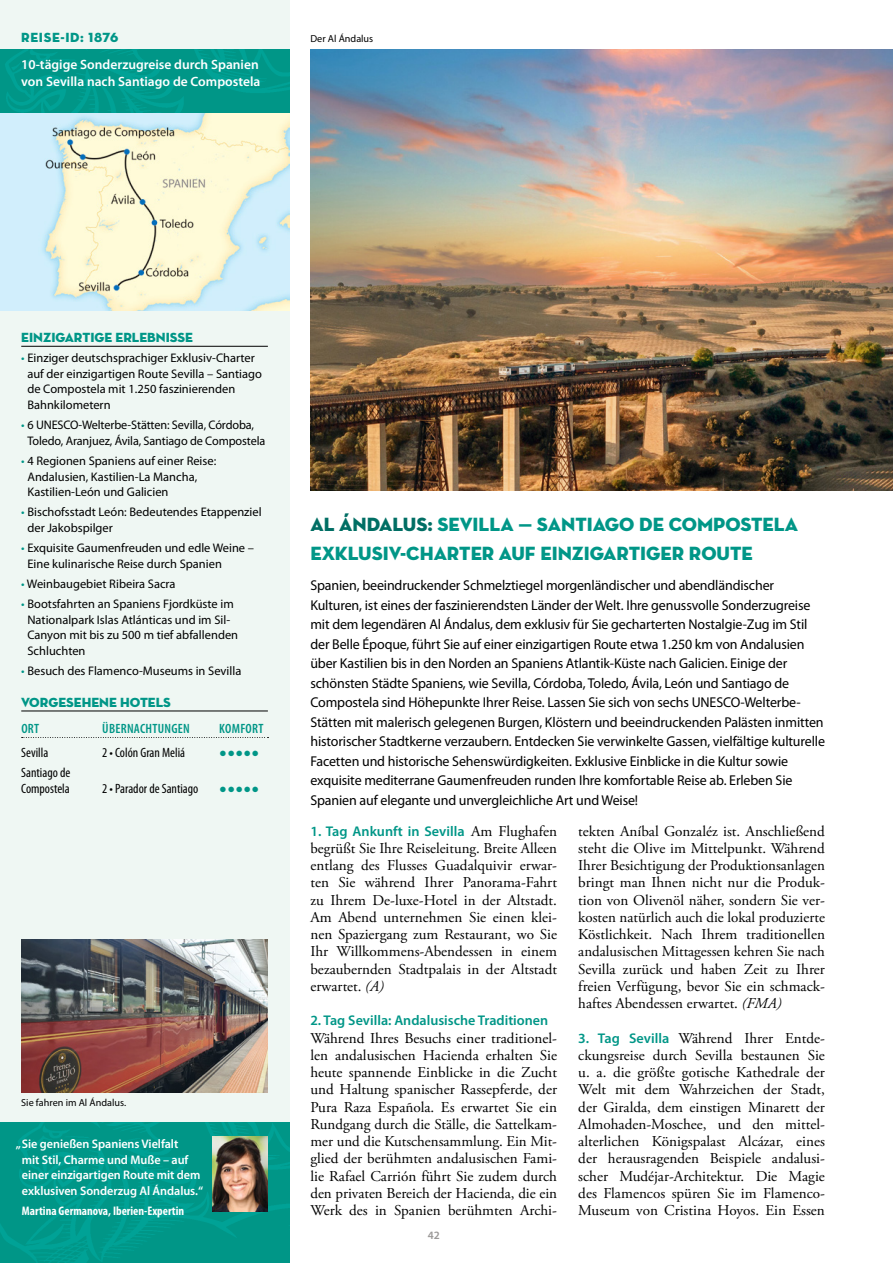
<style>
.page{position:relative;width:893px;height:1263px;background:#fff}
.page>*{position:absolute;margin:0;border:0;box-sizing:border-box;transform-origin:0 0}
.t1{font:19.5px/28.8px "Neutra Disp Titling";color:#009687}
.t2{font:15px/17.2px "Adobe Garamond Pro";color:#000;text-align:justify}
.t3{font:14.25px/19.5px "Myriad Pro";letter-spacing:-.01em;color:#000}
.t4{font:600 14.1px "Myriad Pro";color:#009687}
.t5{font:600 13.5px/16.5px "Myriad Pro";color:#fff}
.t6{font:condensed 13.5px/15.8px "Myriad Pro";color:#000}
.t7{font:13.5px "Neutra Disp Titling";color:#009687}
.t8{font:600 condensed 13.5px "Myriad Pro";letter-spacing:.02em;color:#009687}
.t9{font:13.5px "Neutra Disp Titling";letter-spacing:.05em;color:#009687}
.t10{font:12.75px "Arial";color:#009687}
.t11{font:12.45px/15.8px "Myriad Pro";color:#000}
.t12{font:600 12.45px/15.8px "Myriad Pro";letter-spacing:-.005em;color:#fff}
.t13{font:700 condensed 12.45px "Myriad Pro";color:#fff}
.t14{font:600 11.25px "Myriad Pro";color:#9a9897}
.t15{font:10.2px "Myriad Pro";color:#000}
.s1{color:#009687}
.s2{color:#006e64}
.s3{font-family:"Adobe Garamond Pro";font-weight:400;font-size:15px;color:#000}
.s4{font-style:italic}
.s5{font-family:"Myriad Pro";font-weight:600;font-size:14.1px;color:#009687}
</style>
<div class="page">
<div style="left:0;top:0;width:289px;height:1263px;background:#eff7f3"></div>
<img style="left:0;top:49px;width:289px;height:261px">
<hr style="left:21px;top:346px;width:247px;height:1px;background:#000">
<hr style="left:21px;top:711px;width:247px;height:1px;background:#000">
<svg style="left:22px;top:737px;width:246px;height:1px"></svg>
<img style="left:0;top:1123px;width:289px;height:140px">
<img style="left:310px;top:49px;width:583px;height:442px">
<img style="left:21px;top:939px;width:247px;height:153px">
<img style="left:213px;top:1136px;width:55px;height:75px">
<p class="t9" style="left:21px;top:29px;width:99px">REISE-ID: 1876</p>
<p class="t5" style="left:21px;top:57px;width:241px">10-tägige Sonderzugreise durch Spanien von Sevilla nach Santiago de Compostela</p>
<p class="t15" style="left:310px;top:33px;width:64px">Der Al Ándalus</p>
<p class="t7" style="left:21px;top:329px;width:173px">EINZIGARTIGE ERLEBNISSE</p>
<p class="t11" style="left:27px;top:350px;width:236px;text-indent:-6px"><span class="s1">•</span> Einziger deutschsprachiger Exklusiv-Charter auf der einzigartigen Route Sevilla – Santiago de Compostela mit 1.250 faszinierenden Bahnkilometern</p>
<p class="t11" style="left:27px;top:417px;width:239px;text-indent:-6px"><span class="s1">•</span> 6 UNESCO-Welterbe-Stätten: Sevilla, Córdoba,<br>Toledo, Aranjuez, Ávila, Santiago de Compostela</p>
<p class="t11" style="left:27px;top:453px;width:190px;text-indent:-6px"><span class="s1">•</span> 4 Regionen Spaniens auf einer Reise:<br>Andalusien, Kastilien-La Mancha,<br>Kastilien-León und Galicien</p>
<p class="t11" style="left:27px;top:504px;width:236px;text-indent:-6px"><span class="s1">•</span> Bischofsstadt León: Bedeutendes Etappenziel der Jakobspilger</p>
<p class="t11" style="left:27px;top:540px;width:228px;text-indent:-6px"><span class="s1">•</span> Exquisite Gaumenfreuden und edle Weine –<br>Eine kulinarische Reise durch Spanien</p>
<p class="t11" style="left:21px;top:576px;width:156px"><span class="s1">•</span> Weinbaugebiet Ribeira Sacra</p>
<p class="t11" style="left:27px;top:596px;width:212px;text-indent:-6px"><span class="s1">•</span> Bootsfahrten an Spaniens Fjordküste im Nationalpark Islas Atlánticas und im Sil-Canyon mit bis zu 500 m tief abfallenden Schluchten</p>
<p class="t11" style="left:21px;top:663px;width:222px"><span class="s1">•</span> Besuch des Flamenco-Museums in Sevilla</p>
<p class="t7" style="left:21px;top:693px;width:151px">VORGESEHENE HOTELS</p>
<p class="t8" style="left:21px;top:721px;width:19px">ORT</p>
<p class="t8" style="left:102px;top:721px;width:89px">ÜBERNACHTUNGEN</p>
<p class="t8" style="left:219px;top:721px;width:46px">KOMFORT</p>
<p class="t6" style="left:21px;top:745px;width:29px">Sevilla</p>
<p class="t6" style="left:102px;top:745px;width:84px">2 • Colón Gran Meliá</p>
<p class="t10" style="left:219px;top:744px;width:42px">●●●●●</p>
<p class="t6" style="left:21px;top:765px;width:51px">Santiago de<br>Compostela</p>
<p class="t6" style="left:102px;top:781px;width:98px">2 • Parador de Santiago</p>
<p class="t10" style="left:219px;top:780px;width:42px">●●●●●</p>
<p class="t15" style="left:21px;top:1097px;width:106px">Sie fahren im Al Ándalus.</p>
<p class="t12" style="left:22px;top:1136px;width:183px;text-indent:-6px">„Sie genießen Spaniens Vielfalt<br>mit Stil, Charme und Muße – auf einer einzigartigen Route mit dem exklusiven Sonderzug Al Ándalus.“</p>
<p class="t13" style="left:22px;top:1204px;width:164px">Martina Germanova, Iberien-Expertin</p>
<h1 class="t1" style="left:310px;top:510px;width:489px"><span class="s2">AL ÁNDALUS:</span> SEVILLA — SANTIAGO DE COMPOSTELA<br>EXKLUSIV-CHARTER AUF EINZIGARTIGER ROUTE</h1>
<p class="t3" style="left:310px;top:576px;width:516px">Spanien, beeindruckender Schmelztiegel morgenländischer und abendländischer Kulturen, ist eines der faszinierendsten Länder der Welt. Ihre genussvolle Sonderzugreise mit dem legendären Al Ándalus, dem exklusiv für Sie gecharterten Nostalgie-Zug im Stil der Belle Époque, führt Sie auf einer einzigartigen Route etwa 1.250 km von Andalusien über Kastilien bis in den Norden an Spaniens Atlantik-Küste nach Galicien. Einige der schönsten Städte Spaniens, wie Sevilla, Córdoba, Toledo, Ávila, León und Santiago de Compostela sind Höhepunkte Ihrer Reise. Lassen Sie sich von sechs UNESCO-Welterbe-Stätten mit malerisch gelegenen Burgen, Klöstern und beeindruckenden Palästen inmitten historischer Stadtkerne verzaubern. Entdecken Sie verwinkelte Gassen, vielfältige kulturelle Facetten und historische Sehenswürdigkeiten. Exklusive Einblicke in die Kultur sowie exquisite mediterrane Gaumenfreuden runden Ihre komfortable Reise ab. Erleben Sie Spanien auf elegante und unvergleichliche Art und Weise!</p>
<p class="t4" style="left:310px;top:823px;width:248px">1. Tag Ankunft in Sevilla <span class="s3">Am Flughafen</span></p>
<p class="t2" style="left:310px;top:840px;width:248px">begrüßt Sie Ihre Reiseleitung. Breite Alleen entlang des Flusses Guadalquivir erwar&shy;ten Sie während Ihrer Panorama-Fahrt zu Ihrem De-luxe-Hotel in der Altstadt.<br>Am Abend unternehmen Sie einen klei&shy;nen Spaziergang zum Restaurant, wo Sie Ihr Willkommens-Abendessen in einem bezaubernden Stadtpalais in der Altstadt erwartet. <span class="s4">(A)</span></p>
<p class="t4" style="left:310px;top:1013px;width:239px">2. Tag Sevilla: Andalusische Traditionen</p>
<p class="t2" style="left:310px;top:1030px;width:248px">Während Ihres Besuchs einer traditionel&shy;len andalusischen Hacienda erhalten Sie heute spannende Einblicke in die Zucht und Haltung spanischer Rassepferde, der Pura Raza Española. Es erwartet Sie ein Rundgang durch die Ställe, die Sattelkam&shy;mer und die Kutschensammlung. Ein Mit&shy;glied der berühmten andalusischen Fami&shy;lie Rafael Carrión führt Sie zudem durch den privaten Bereich der Hacienda, die ein Werk des in Spanien berühmten Archi-</p>
<p class="t2" style="left:578px;top:823px;width:248px">tekten Aníbal Gonzaléz ist. Anschließend steht die Olive im Mittelpunkt. Während Ihrer Besichtigung der Produktionsanlagen bringt man Ihnen nicht nur die Produk&shy;tion von Olivenöl näher, sondern Sie ver&shy;kosten natürlich auch die lokal produzierte Köstlichkeit. Nach Ihrem traditionellen andalusischen Mittagessen kehren Sie nach Sevilla zurück und haben Zeit zu Ihrer freien Verfügung, bevor Sie ein schmack&shy;haftes Abendessen erwartet. <span class="s4">(FMA)</span></p>
<p class="t2" style="left:578px;top:1030px;width:248px"><span class="s5">3. Tag Sevilla</span> Während Ihrer Entde&shy;ckungsreise durch Sevilla bestaunen Sie u. a. die größte gotische Kathedrale der Welt mit dem Wahrzeichen der Stadt, der Giralda, dem einstigen Minarett der Almohaden-Moschee, und den mittel&shy;alterlichen Königspalast Alcázar, eines der herausragenden Beispiele andalusi&shy;scher Mudéjar-Architektur. Die Magie des Flamencos spüren Sie im Flamenco-Museum von Cristina Hoyos. Ein Essen</p>
<p class="t14" style="left:428px;top:1229px;width:14px">42</p>
</div>
